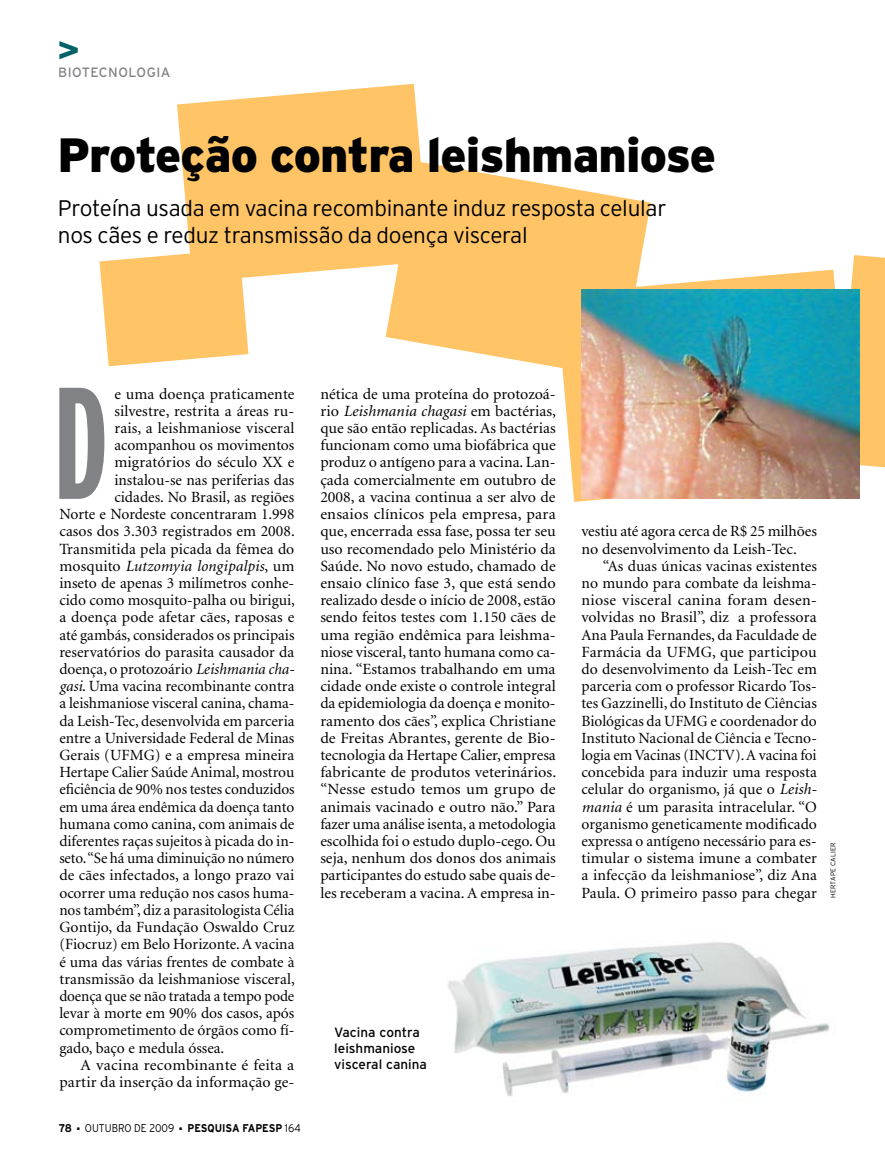
<style>
.page{position:relative;width:885px;height:1170px;background:#fff}
.page>*{position:absolute;margin:0;border:0;box-sizing:border-box;transform-origin:0 0}
.t1{font:700 extra-condensed 158.7px "Interstate";color:#808285;scale:.91 1}
.t2{font:900 48px "Interstate";letter-spacing:-.015em;color:#000}
.t3{font:600 37.5px "Franklin Gothic";color:#006269}
.t4{font:300 22.5px/27px "Interstate";letter-spacing:-.015em;color:#000}
.t5{font:15.6px/17.2px "Minion";color:#000;text-align:justify}
.t6{font:italic 15.6px "Minion";letter-spacing:.01em;color:#000}
.t7{font:15.6px "Minion";color:#000;scale:1.04 1}
.t8{font:13.5px/15.8px "Interstate";color:#000}
.t9{font:13.5px "Interstate";letter-spacing:.035em;color:#808285}
.t10{font:700 11.25px "Interstate";color:#000;scale:.9 1}
.t11{font:300 11.25px "Interstate";color:#000;scale:.9 1}
.t12{font:300 6.75px "Interstate";letter-spacing:.025em;color:#000}
.s1{font-style:normal}
.s2{font-style:italic}
.s3{font-weight:300}
</style>
<div class="page">
<svg style="left:563px;top:269px;width:288px;height:233px"></svg>
<svg style="left:177px;top:84px;width:244px;height:194px;background:#feca76"></svg>
<svg style="left:99px;top:249px;width:149px;height:117px;background:#fecb79"></svg>
<svg style="left:385px;top:161px;width:265px;height:217px;fill:#fec465"></svg>
<svg style="left:835px;top:255px;width:49px;height:212px;background:#f6c877"></svg>
<img style="left:581px;top:290px;width:278px;height:208px">
<img style="left:448px;top:942px;width:382px;height:154px">
<h3 class="t3" style="left:57px;top:26px;width:24px">&gt;</h3>
<p class="t9" style="left:58px;top:65px;width:114px">BIOTECNOLOGIA</p>
<h2 class="t2" style="left:57px;top:128px;width:660px">Proteção contra leishmaniose</h2>
<h3 class="t4" style="left:58px;top:194px;width:610px">Proteína usada em vacina recombinante induz resposta celular nos cães e reduz transmissão da doença visceral</h3>
<h1 class="t1" style="left:53px;top:355px;width:63px">D</h1>
<p class="t5" style="left:114px;top:385px;width:182px">e uma doença praticamente</p>
<p class="t5" style="left:114px;top:403px;width:181px">silvestre, restrita a áreas ru-</p>
<p class="t5" style="left:114px;top:420px;width:181px">rais, a leishmaniose visceral</p>
<p class="t5" style="left:114px;top:437px;width:181px">acompanhou os movimentos</p>
<p class="t5" style="left:114px;top:454px;width:182px">migratórios do século XX e</p>
<p class="t5" style="left:114px;top:471px;width:181px">instalou-se nas periferias das</p>
<p class="t5" style="left:114px;top:489px;width:181px">cidades. No Brasil, as regiões</p>
<p class="t5" style="left:59px;top:506px;width:236px">Norte e Nordeste concentraram 1.998</p>
<p class="t5" style="left:59px;top:523px;width:237px">casos dos 3.303 registrados em 2008.</p>
<p class="t5" style="left:59px;top:540px;width:236px">Transmitida pela picada da fêmea do</p>
<p class="t6" style="left:59px;top:558px;width:236px"><span class="s1">mosquito</span> Lutzomyia longipalpis<span class="s1">, um</span></p>
<p class="t5" style="left:59px;top:575px;width:236px">inseto de apenas 3 milímetros conhe-</p>
<p class="t5" style="left:59px;top:592px;width:237px">cido como mosquito-palha ou birigui,</p>
<p class="t5" style="left:59px;top:609px;width:236px">a doença pode afetar cães, raposas e</p>
<p class="t5" style="left:59px;top:626px;width:237px">até gambás, considerados os principais</p>
<p class="t5" style="left:59px;top:643px;width:236px">reservatórios do parasita causador da</p>
<p class="t5" style="left:59px;top:661px;width:236px">doença, o protozoário <span class="s2">Leishmania cha-</span></p>
<p class="t5" style="left:59px;top:678px;width:236px"><span class="s2">gasi</span>. Uma vacina recombinante contra</p>
<p class="t5" style="left:59px;top:695px;width:236px">a leishmaniose visceral canina, chama-</p>
<p class="t5" style="left:59px;top:712px;width:236px">da Leish-Tec, desenvolvida em parceria</p>
<p class="t5" style="left:59px;top:729px;width:236px">entre a Universidade Federal de Minas</p>
<p class="t5" style="left:59px;top:747px;width:236px">Gerais (UFMG) e a empresa mineira</p>
<p class="t5" style="left:59px;top:764px;width:236px">Hertape Calier Saúde Animal, mostrou</p>
<p class="t5" style="left:59px;top:781px;width:237px">eficiência de 90% nos testes conduzidos</p>
<p class="t5" style="left:59px;top:798px;width:236px">em uma área endêmica da doença tanto</p>
<p class="t5" style="left:59px;top:815px;width:236px">humana como canina, com animais de</p>
<p class="t5" style="left:59px;top:833px;width:236px">diferentes raças sujeitos à picada do in-</p>
<p class="t5" style="left:59px;top:850px;width:236px">seto. “Se há uma diminuição no número</p>
<p class="t5" style="left:59px;top:867px;width:236px">de cães infectados, a longo prazo vai</p>
<p class="t5" style="left:59px;top:884px;width:236px">ocorrer uma redução nos casos huma-</p>
<p class="t5" style="left:59px;top:901px;width:236px">nos também”, diz a parasitologista Célia</p>
<p class="t5" style="left:59px;top:919px;width:236px">Gontijo, da Fundação Oswaldo Cruz</p>
<p class="t5" style="left:59px;top:936px;width:236px">(Fiocruz) em Belo Horizonte. A vacina</p>
<p class="t5" style="left:59px;top:953px;width:236px">é uma das várias frentes de combate à</p>
<p class="t5" style="left:59px;top:970px;width:237px">transmissão da leishmaniose visceral,</p>
<p class="t5" style="left:59px;top:987px;width:236px">doença que se não tratada a tempo pode</p>
<p class="t5" style="left:59px;top:1005px;width:236px">levar à morte em 90% dos casos, após</p>
<p class="t5" style="left:59px;top:1022px;width:236px">comprometimento de órgãos como fí-</p>
<p class="t5" style="left:59px;top:1039px;width:166px">gado, baço e medula óssea.</p>
<p class="t7" style="left:81px;top:1056px;width:207px">A vacina recombinante é feita a</p>
<p class="t5" style="left:59px;top:1073px;width:236px">partir da inserção da informação ge-</p>
<p class="t10" style="left:59px;top:1121px;width:16px">78</p>
<p class="t11" style="left:77px;top:1121px;width:110px">■ outubro DE 2009</p>
<p class="t10" style="left:180px;top:1121px;width:136px">■ PESQUISA FAPESP <span class="s3">164</span></p>
<p class="t5" style="left:320px;top:385px;width:237px">nética de uma proteína do protozoá&shy;rio <span class="s2">Leishmania chagasi</span> em bactérias, que são então replicadas. As bactérias funcionam como uma biofábrica que produz o antígeno para a vacina. Lan&shy;çada comercialmente em outubro de 2008, a vacina continua a ser alvo de ensaios clínicos pela empresa, para que, encerrada essa fase, possa ter seu uso recomendado pelo Ministério da Saúde. No novo estudo, chamado de ensaio clínico fase 3, que está sendo realizado desde o início de 2008, estão sendo feitos testes com 1.150 cães de uma região endêmica para leishma&shy;niose visceral, tanto humana como ca&shy;nina. “Estamos trabalhando em uma cidade onde existe o controle integral da epidemiologia da doença e monito&shy;ramento dos cães”, explica Christiane de Freitas Abrantes, gerente de Bio&shy;tecnologia da Hertape Calier, empresa fabricante de produtos veterinários. “Nesse estudo temos um grupo de animais vacinado e outro não.” Para fazer uma análise isenta, a metodologia escolhida foi o estudo duplo-cego. Ou seja, nenhum dos donos dos animais participantes do estudo sabe quais de&shy;les receberam a vacina. A empresa in-</p>
<p class="t8" style="left:334px;top:1024px;width:94px">Vacina contra leishmaniose visceral canina</p>
<p class="t5" style="left:581px;top:523px;width:237px">vestiu até agora cerca de R$ 25 milhões no desenvolvimento da Leish-Tec.</p>
<p class="t5" style="left:581px;top:557px;width:237px;text-indent:21px">“As duas únicas vacinas existentes no mundo para combate da leishma&shy;niose visceral canina foram desen&shy;volvidas no Brasil”, diz a professora Ana Paula Fernandes, da Faculdade de Farmácia da UFMG, que participou do desenvolvimento da Leish-Tec em parceria com o professor Ricardo Tos&shy;tes Gazzinelli, do Instituto de Ciências Biológicas da UFMG e coordenador do Instituto Nacional de Ciência e Tecno&shy;logia em Vacinas (INCTV). A vacina foi concebida para induzir uma resposta celular do organismo, já que o <span class="s2">Leish&shy;mania</span> é um parasita intracelular. “O organismo geneticamente modificado expressa o antígeno necessário para es&shy;timular o sistema imune a combater a infecção da leishmaniose”, diz Ana Paula. O primeiro passo para chegar</p>
<p class="t12" style="left:829px;top:898px;width:57px;rotate:-90deg">Hertape calier</p>
</div>
